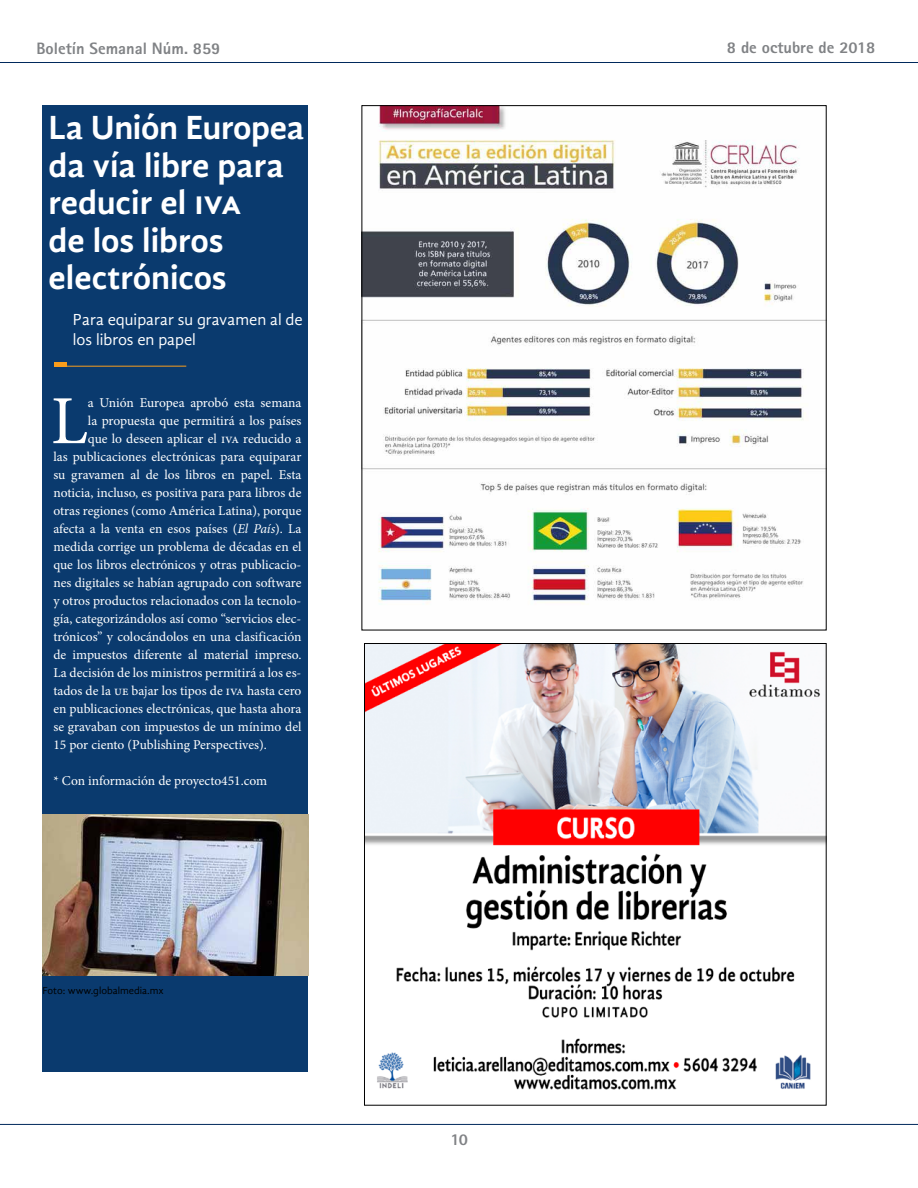
<style>
.page{position:relative;width:918px;height:1188px;background:#fff}
.page>*{position:absolute;margin:0;border:0;box-sizing:border-box;transform-origin:0 0}
.t1{font:68.85px "Minion Pro";color:#fff}
.t2{font:700 34.5px/37.5px "Gandhi Sans";letter-spacing:-.005em;color:#fff}
.t3{font:16.5px/19.5px "Gandhi Sans";color:#fff}
.t4{font:800 16.5px "Rotis Sans Serif";color:#808285}
.t5{font:13.5px "Minion Pro";letter-spacing:-.005em;color:#fff}
.t6{font:10.5px "Gandhi Sans";color:#000}
.s1{font-style:italic}
</style>
<div class="page">
<hr style="left:0;top:62px;width:918px;height:1px;background:#00295c">
<hr style="left:0;top:1124px;width:918px;height:1px;background:#00295c">
<div style="left:43px;top:106px;width:265px;height:966px;background:#0a3a6e"></div>
<hr style="left:54px;top:366px;width:132px;height:1px;background:#f99d1c">
<hr style="left:54px;top:363px;width:13px;height:4px;background:#f99d1c">
<img style="left:364px;top:107px;width:460px;height:497px">
<img style="left:366px;top:645px;width:458px;height:445px">
<img style="left:43px;top:814px;width:265px;height:161px">
<p class="t4" style="left:36px;top:38px;width:185px">Boletín Semanal Núm. 859</p>
<p class="t4" style="left:727px;top:37px;width:150px">8 de octubre de 2018</p>
<h2 class="t2" style="left:49px;top:109px;width:257px">La Unión Europea da vía libre para reducir el iva<br>de los libros electrónicos</h2>
<p class="t3" style="left:73px;top:310px;width:231px">Para equiparar su gravamen al de los libros en papel</p>
<h1 class="t1" style="left:51px;top:375px;width:39px">L</h1>
<p class="t5" style="left:88px;top:394px;width:215px">a Unión Europea aprobó esta semana</p>
<p class="t5" style="left:88px;top:412px;width:215px">la propuesta que permitirá a los países</p>
<p class="t5" style="left:88px;top:430px;width:215px">que lo deseen aplicar el iva reducido a</p>
<p class="t5" style="left:53px;top:448px;width:250px">las publicaciones electrónicas para equiparar</p>
<p class="t5" style="left:53px;top:466px;width:250px">su gravamen al de los libros en papel. Esta</p>
<p class="t5" style="left:53px;top:484px;width:250px">noticia, incluso, es positiva para para libros de</p>
<p class="t5" style="left:53px;top:502px;width:250px">otras regiones (como América Latina), porque</p>
<p class="t5" style="left:53px;top:520px;width:250px">afecta a la venta en esos países (<span class="s1">El País</span>). La</p>
<p class="t5" style="left:53px;top:538px;width:250px">medida corrige un problema de décadas en el</p>
<p class="t5" style="left:53px;top:556px;width:250px">que los libros electrónicos y otras publicacio-</p>
<p class="t5" style="left:53px;top:574px;width:250px">nes digitales se habían agrupado con software</p>
<p class="t5" style="left:53px;top:592px;width:250px">y otros productos relacionados con la tecnolo-</p>
<p class="t5" style="left:53px;top:610px;width:250px">gía, categorizándolos así como “servicios elec-</p>
<p class="t5" style="left:53px;top:628px;width:250px">trónicos” y colocándolos en una clasificación</p>
<p class="t5" style="left:53px;top:646px;width:250px">de impuestos diferente al material impreso.</p>
<p class="t5" style="left:53px;top:664px;width:250px">La decisión de los ministros permitirá a los es-</p>
<p class="t5" style="left:53px;top:682px;width:250px">tados de la ue bajar los tipos de iva hasta cero</p>
<p class="t5" style="left:53px;top:700px;width:250px">en publicaciones electrónicas, que hasta ahora</p>
<p class="t5" style="left:53px;top:718px;width:250px">se gravaban con impuestos de un mínimo del</p>
<p class="t5" style="left:53px;top:736px;width:215px">15 por ciento (Publishing Perspectives).</p>
<p class="t5" style="left:53px;top:772px;width:215px">* Con información de proyecto451.com</p>
<p class="t6" style="left:43px;top:985px;width:123px">Foto: www.globalmedia.mx</p>
<p class="t4" style="left:450px;top:1129px;width:19px">10</p>
</div>
